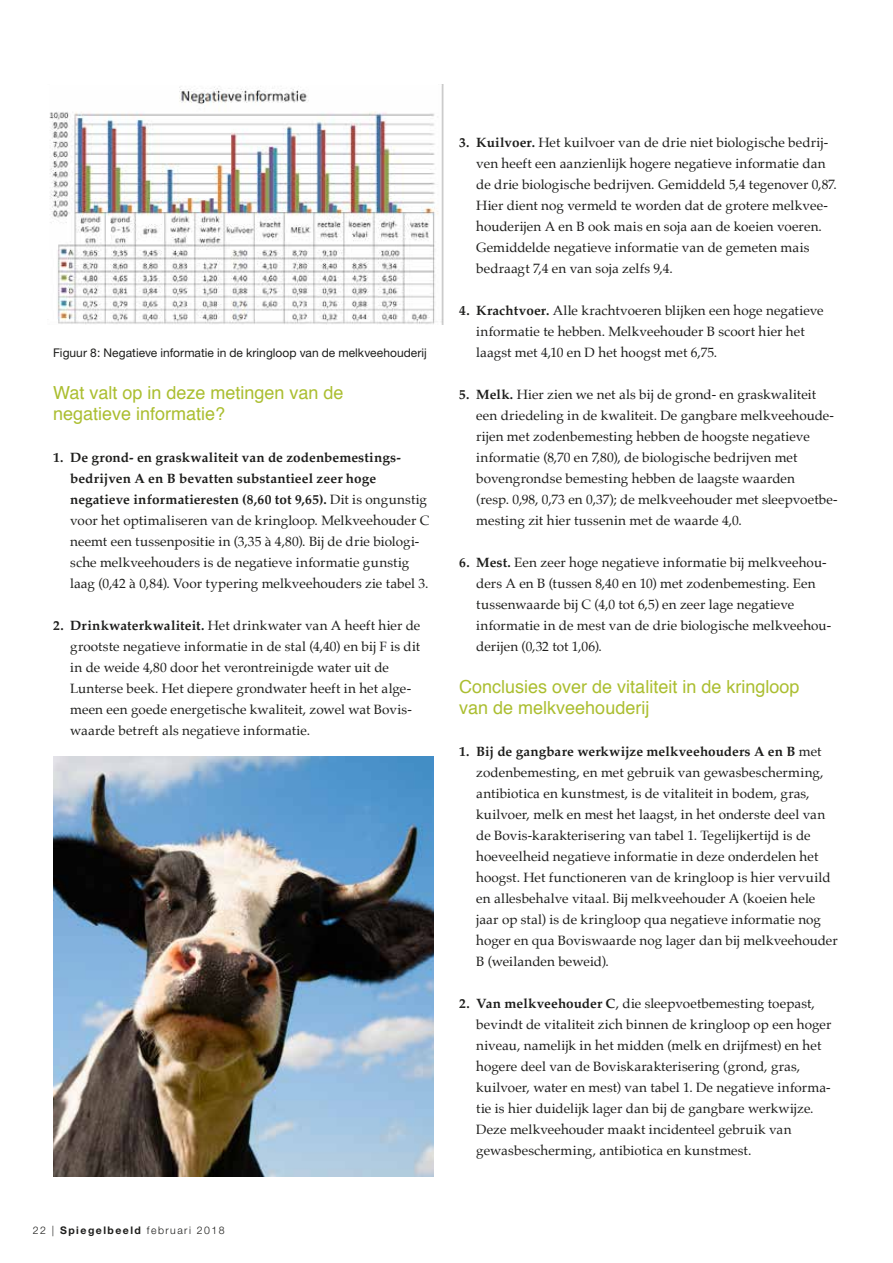
<style>
.page{position:relative;width:893px;height:1263px;background:#fff}
.page>*{position:absolute;margin:0;border:0;box-sizing:border-box;transform-origin:0 0}
.t1{font:18px/21px "Helvetica";color:#abbe30}
.t2{font:700 15px "Calibri";letter-spacing:.005em;color:#000}
.t3{font:13.5px/21px "Palatino";letter-spacing:.005em;color:#1d1d1b}
.t4{font:700 13.2px "Calibri";color:#000}
.t5{font:12px "Helvetica Neue";color:#1d1d1b}
.t6{font:300 10.5px "Helvetica Neue";letter-spacing:.14em;color:#1d1d1b}
.t7{font:10.2px "Calibri";letter-spacing:.01em;color:#000}
.s1{font-weight:700}
.s2{font-weight:400;font-size:10.2px}
</style>
<div class="page">
<img style="left:49px;top:84px;width:394px;height:241px">
<img style="left:53px;top:756px;width:381px;height:420px">
<p class="t7" style="left:41px;top:346px;width:35px">Figuur 8</p>
<p class="t2" style="left:118px;top:341px;width:65px">[Plaatje 9]</p>
<p class="t5" style="left:53px;top:346px;width:375px">Figuur 8: Negatieve informatie in de kringloop van de melkveehouderij</p>
<h1 class="t1" style="left:53px;top:383px;width:292px">Wat valt op in deze metingen van de negatieve informatie?</h1>
<p class="t3" style="left:70px;top:447px;width:361px;text-indent:-17px"><span class="s1">1. De grond- en graskwaliteit van de zodenbemestings&shy;bedrijven A en B bevatten substantieel zeer hoge negatieve informatieresten (8,60 tot 9,65).</span> Dit is ongunstig voor het optimaliseren van de kringloop. Melkveehouder C neemt een tussenpositie in (3,35 à 4,80). Bij de drie biologi&shy;sche melkveehouders is de negatieve informatie gunstig laag (0,42 à 0,84). Voor typering melkveehouders zie tabel 3.</p>
<p class="t3" style="left:70px;top:615px;width:352px;text-indent:-17px"><span class="s1">2. Drinkwaterkwaliteit.</span> Het drinkwater van A heeft hier de grootste negatieve informatie in de stal (4,40) en bij F is dit in de weide 4,80 door het verontreinigde water uit de Lunterse beek. Het diepere grondwater heeft in het alge&shy;meen een goede energetische kwaliteit, zowel wat Bovis&shy;waarde betreft als negatieve informatie.</p>
<p class="t4" style="left:41px;top:681px;width:106px"><span class="s2">Figuur 7</span> [Plaatje 8]</p>
<p class="t6" style="left:33px;top:1224px;width:193px">22 | <span class="s1">Spiegelbeeld</span> februari 2018</p>
<p class="t3" style="left:476px;top:132px;width:362px;text-indent:-17px"><span class="s1">3. Kuilvoer.</span> Het kuilvoer van de drie niet biologische bedrij&shy;ven heeft een aanzienlijk hogere negatieve informatie dan de drie biologische bedrijven. Gemiddeld 5,4 tegenover 0,87.<br>Hier dient nog vermeld te worden dat de grotere melkvee&shy;houderijen A en B ook mais en soja aan de koeien voeren.<br>Gemiddelde negatieve informatie van de gemeten mais bedraagt 7,4 en van soja zelfs 9,4.</p>
<p class="t3" style="left:476px;top:300px;width:349px;text-indent:-17px"><span class="s1">4. Krachtvoer.</span> Alle krachtvoeren blijken een hoge negatieve informatie te hebben. Melkveehouder B scoort hier het laagst met 4,10 en D het hoogst met 6,75.</p>
<p class="t3" style="left:476px;top:384px;width:363px;text-indent:-17px"><span class="s1">5. Melk.</span> Hier zien we net als bij de grond- en graskwaliteit een driedeling in de kwaliteit. De gangbare melkveehoude&shy;rijen met zodenbemesting hebben de hoogste negatieve informatie (8,70 en 7,80), de biologische bedrijven met bovengrondse bemesting hebben de laagste waarden<br>(resp. 0,98, 0,73 en 0,37); de melkveehouder met sleepvoetbe&shy;mesting zit hier tussenin met de waarde 4,0.</p>
<p class="t3" style="left:476px;top:552px;width:356px;text-indent:-17px"><span class="s1">6. Mest.</span> Een zeer hoge negatieve informatie bij melkveehou&shy;ders A en B (tussen 8,40 en 10) met zodenbemesting. Een tussenwaarde bij C (4,0 tot 6,5) en zeer lage negatieve informatie in de mest van de drie biologische melkveehou&shy;derijen (0,32 tot 1,06).</p>
<h1 class="t1" style="left:459px;top:677px;width:342px">Conclusies over de vitaliteit in de kringloop van de melkveehouderij</h1>
<p class="t3" style="left:476px;top:741px;width:363px;text-indent:-17px"><span class="s1">1. Bij de gangbare werkwijze melkveehouders A en B</span> met zodenbemesting, en met gebruik van gewasbescherming, antibiotica en kunstmest, is de vitaliteit in bodem, gras, kuilvoer, melk en mest het laagst, in het onderste deel van de Bovis-karakterisering van tabel 1. Tegelijkertijd is de hoeveelheid negatieve informatie in deze onderdelen het hoogst. Het functioneren van de kringloop is hier vervuild en allesbehalve vitaal. Bij melkveehouder A (koeien hele jaar op stal) is de kringloop qua negatieve informatie nog hoger en qua Boviswaarde nog lager dan bij melkveehouder B (weilanden beweid).</p>
<p class="t3" style="left:476px;top:993px;width:357px;text-indent:-17px"><span class="s1">2. Van melkveehouder C</span>, die sleepvoetbemesting toepast, bevindt de vitaliteit zich binnen de kringloop op een hoger niveau, namelijk in het midden (melk en drijfmest) en het hogere deel van de Boviskarakterisering (grond, gras, kuilvoer, water en mest) van tabel 1. De negatieve informa&shy;tie is hier duidelijk lager dan bij de gangbare werkwijze.<br>Deze melkveehouder maakt incidenteel gebruik van gewasbescherming, antibiotica en kunstmest.</p>
</div>
